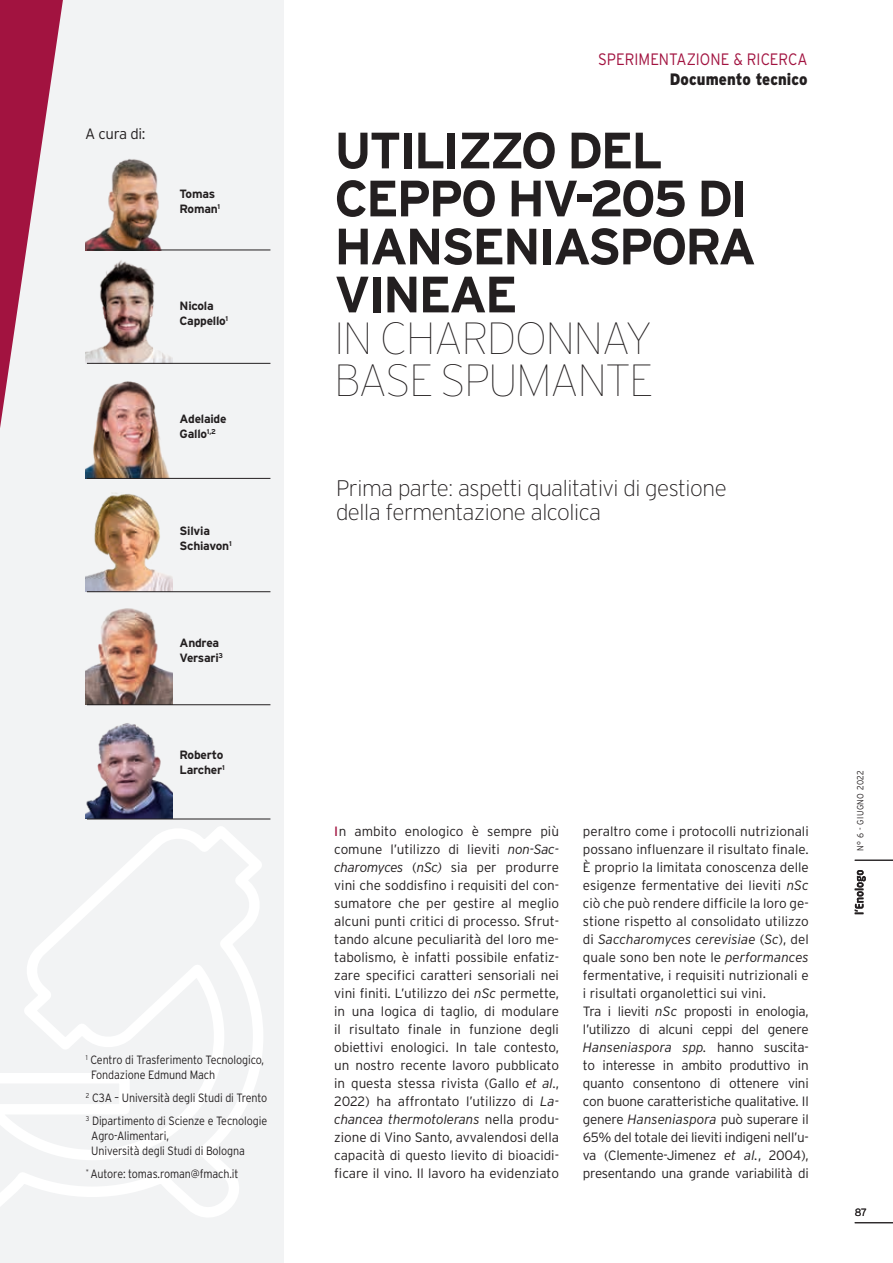
<style>
.page{position:relative;width:893px;height:1263px;background:#fff}
.page>*{position:absolute;margin:0;border:0;box-sizing:border-box;transform-origin:0 0}
.t1{font:700 51px/48px "Interstate";letter-spacing:-.05em;color:#231f20}
.t2{font:100 45px/42px "Interstate";letter-spacing:-.04em;color:#231f20}
.t3{font:200 22.5px/24px "Interstate";letter-spacing:-.02em;color:#231f20}
.t4{font:300 16.5px "Interstate";color:#a21340;scale:.9 1}
.t5{font:900 16.5px "Interstate";color:#231f20;scale:.9 1}
.t6{font:300 15px "Interstate";letter-spacing:-.02em;color:#231f20}
.t7{font:300 13.5px/18px "Interstate";letter-spacing:-.015em;color:#231f20;text-align:justify}
.t8{font:300 12px/15.1px "Interstate";letter-spacing:-.01em;color:#231f20;scale:.9 1}
.t9{font:700 12px/15px "Interstate";letter-spacing:-.02em;color:#231f20}
.t10{font:300 10.5px "Interstate";color:#231f20}
.t11{font:300 9px "Interstate";letter-spacing:.05em;color:#231f20;scale:.9 1}
.s1{font-weight:400;color:#a21340}
.s2{font-style:italic}
</style>
<div class="page">
<div style="left:0;top:0;width:283px;height:1263px;background:#f2f3f4"></div>
<svg style="left:855px;top:870px;width:11px;height:44px"></svg>
<hr style="left:855px;top:860px;width:38px;height:1px;background:#231f20">
<hr style="left:855px;top:1222px;width:38px;height:1px;background:#231f20">
<svg style="left:0;top:0;width:63px;height:428px"></svg>
<svg style="left:0;top:818px;width:271px;height:399px"></svg>
<img style="left:85px;top:260px;width:88px;height:103px">
<img style="left:85px;top:493px;width:88px;height:98px">
<img style="left:85px;top:723px;width:88px;height:96px">
<img style="left:85px;top:159px;width:88px;height:91px">
<img style="left:85px;top:381px;width:88px;height:97px">
<img style="left:85px;top:608px;width:88px;height:97px">
<hr style="left:87px;top:363px;width:183px;height:1px;background:#231f20">
<hr style="left:87px;top:591px;width:183px;height:1px;background:#231f20">
<hr style="left:87px;top:704px;width:183px;height:1px;background:#231f20">
<hr style="left:87px;top:819px;width:183px;height:1px;background:#231f20">
<hr style="left:87px;top:250px;width:183px;height:1px;background:#231f20">
<hr style="left:87px;top:478px;width:183px;height:1px;background:#231f20">
<p class="t6" style="left:85px;top:125px;width:62px">A cura di:</p>
<p class="t9" style="left:180px;top:186px;width:42px">Tomas<br>Roman<sup>1</sup></p>
<p class="t9" style="left:180px;top:298px;width:50px">Nicola<br>Cappello<sup>1</sup></p>
<p class="t9" style="left:180px;top:411px;width:48px">Adelaide<br>Gallo<sup>1,2</sup></p>
<p class="t9" style="left:180px;top:523px;width:54px">Silvia<br>Schiavon<sup>1</sup></p>
<p class="t9" style="left:180px;top:635px;width:45px">Andrea<br>Versari<sup>3</sup></p>
<p class="t9" style="left:180px;top:747px;width:47px">Roberto<br>Larcher<sup>1</sup></p>
<p class="t8" style="left:91px;top:1052px;width:194px;text-indent:-5px"><sup>1</sup> Centro di Trasferimento Tecnologico,<br>Fondazione Edmund Mach</p>
<p class="t8" style="left:86px;top:1086px;width:203px;line-height:22.6px"><sup>2</sup> C3A – Università degli Studi di Trento<br><sup>3</sup> Dipartimento di Scienze e Tecnologie</p>
<p class="t8" style="left:91px;top:1128px;width:172px">Agro-Alimentari,<br>Università degli Studi di Bologna</p>
<p class="t8" style="left:86px;top:1166px;width:171px"><sup>*</sup> Autore: tomas.roman@fmach.it</p>
<p class="t4" style="left:598px;top:50px;width:234px">SPERIMENTAZIONE &amp; RICERCA</p>
<p class="t5" style="left:670px;top:70px;width:155px">Documento tecnico</p>
<h1 class="t1" style="left:334px;top:126px;width:424px">UTILIZZO DEL<br>CEPPO HV-205 DI<br>HANSENIASPORA<br>VINEAE</h1>
<h2 class="t2" style="left:334px;top:318px;width:320px">IN CHARDONNAY<br>BASE SPUMANTE</h2>
<h3 class="t3" style="left:336px;top:476px;width:392px">Prima parte: aspetti qualitativi di gestione della fermentazione alcolica</h3>
<p class="t7" style="left:334px;top:822px;width:226px"><span class="s1">I</span>n ambito enologico è sempre più comune l’utilizzo di lieviti <span class="s2">non-Sac&shy;charomyces</span> (<span class="s2">nSc)</span> sia per produrre vini che soddisfino i requisiti del con&shy;sumatore che per gestire al meglio alcuni punti critici di processo. Sfrut&shy;tando alcune peculiarità del loro me&shy;tabolismo, è infatti possibile enfatiz&shy;zare specifici caratteri sensoriali nei vini finiti. L’utilizzo dei <span class="s2">nSc</span> permette, in una logica di taglio, di modulare il risultato finale in funzione degli obiettivi enologici. In tale contesto, un nostro recente lavoro pubblicato in questa stessa rivista (Gallo <span class="s2">et al</span>., 2022) ha affrontato l’utilizzo di <span class="s2">La&shy;chancea thermotolerans</span> nella produ&shy;zione di Vino Santo, avvalendosi della capacità di questo lievito di bioacidi&shy;ficare il vino. Il lavoro ha evidenziato</p>
<p class="t7" style="left:583px;top:822px;width:227px;text-align:left">peraltro come i protocolli nutrizionali possano influenzare il risultato finale.<br>È proprio la limitata conoscenza delle esigenze fermentative dei lieviti <span class="s2">nSc </span>ciò che può rendere difficile la loro ge&shy;stione rispetto al consolidato utilizzo di <span class="s2">Saccharomyces cerevisiae</span> (<span class="s2">Sc</span>), del quale sono ben note le <span class="s2">performances </span>fermentative, i requisiti nutrizionali e i risultati organolettici sui vini.<br>Tra i lieviti <span class="s2">nSc</span> proposti in enologia, l’utilizzo di alcuni ceppi del genere <span class="s2">Hanseniaspora spp.</span> hanno suscita&shy;to interesse in ambito produttivo in quanto consentono di ottenere vini con buone caratteristiche qualitative. Il genere <span class="s2">Hanseniaspora</span> può superare il 65% del totale dei lieviti indigeni nell’u&shy;va (Clemente-Jimenez <span class="s2">et al.</span>, 2004), presentando una grande variabilità di</p>
<p class="t11" style="left:855px;top:851px;width:91px;rotate:-90deg">N° 6 - GIUGNO 2022</p>
<p class="t10" style="left:855px;top:1206px;width:14px">87</p>
</div>
